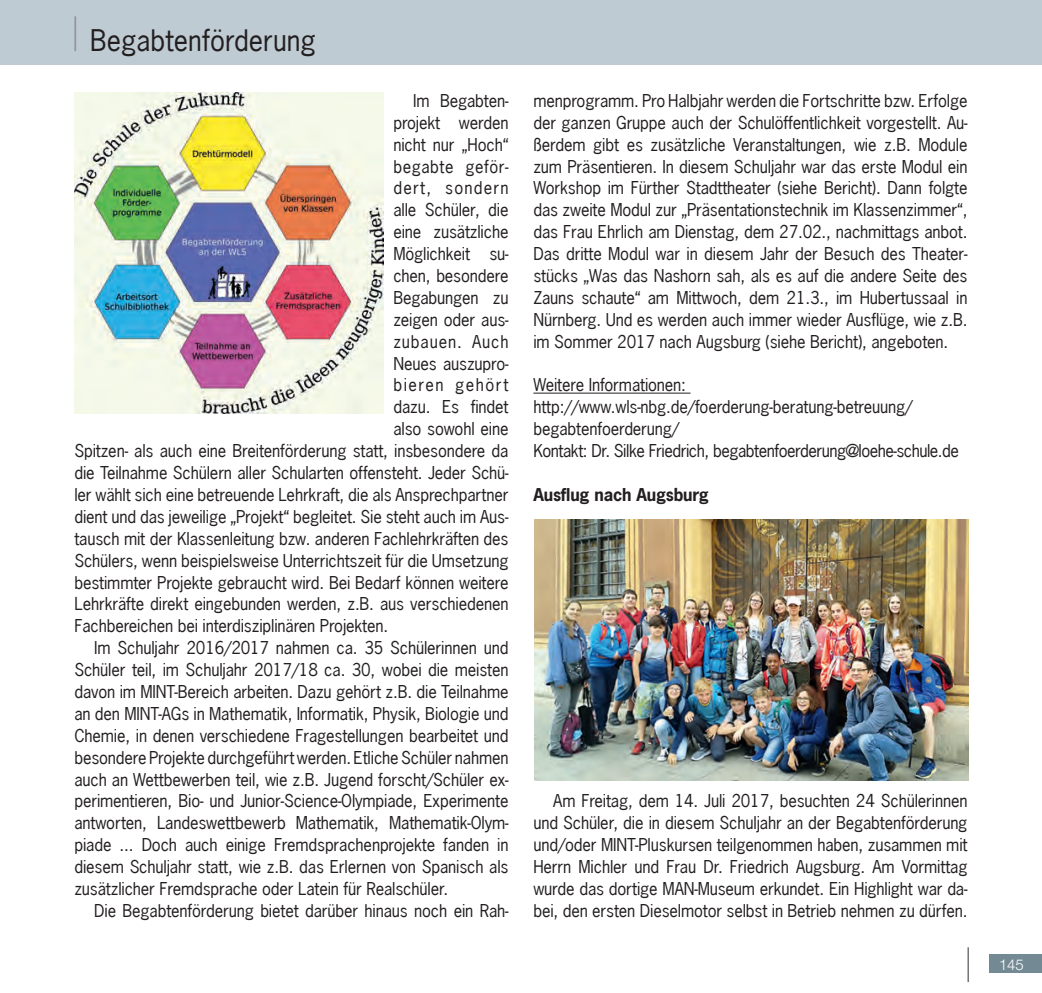
<style>
.page{position:relative;width:1042px;height:993px;background:#fff}
.page>*{position:absolute;margin:0;border:0;box-sizing:border-box;transform-origin:0 0}
.Große_Headline{font:28px "News Gothic LT";color:#231f20}
.Grundtext_bei_Artike{font:16.62px/21.9px "News Gothic LT";letter-spacing:-.01em;color:#231f20;text-align:justify}
.Grundtext_bei_Artike-2{font:16.62px "News Gothic LT";letter-spacing:-.03em;color:#231f20}
.Fette_Überschrift{font:16.62px "News Gothic LT";letter-spacing:-.01em;color:#231f20}
.Fette_Überschrift-2{font:700 16.62px "News Gothic LT";letter-spacing:-.01em;color:#231f20}
.Grundtext_bei_Artike-3{font:16.62px "News Gothic LT";letter-spacing:.03em;color:#231f20}
.Grundtext_bei_Artike-4{font:16.62px "News Gothic LT";letter-spacing:.07em;color:#231f20}
.Grundtext_bei_Artike-5{font:16.62px "News Gothic LT";letter-spacing:.05em;color:#231f20}
.Grundtext_bei_Artike-6{font:16.62px "News Gothic LT";letter-spacing:.09em;color:#231f20}
.t1{font:300 14.88px "Helvetica Neue LT Std";color:#fff}
</style>
<div class="page">
<div style="left:989px;top:954px;width:53px;height:18px;background:#738a95"></div>
<div style="left:0;top:0;width:1042px;height:64px;background:#bfcbd3"></div>
<hr style="left:967px;top:946px;width:2px;height:35px;background:#57585a">
<hr style="left:74px;top:16px;width:2px;height:35px;background:#939598">
<hr style="left:533px;top:392px;width:157px;height:1px;background:#231f20">
<img style="left:74px;top:92px;width:309px;height:321px">
<img style="left:535px;top:519px;width:434px;height:260px">
<p class="Große_Headline" style="left:90px;top:23px;width:227px">Begabtenförderung</p>
<p class="Grundtext_bei_Artike" style="left:413px;top:89px;width:97px">Im Begabten-</p>
<p class="Grundtext_bei_Artike" style="left:393px;top:111px;width:117px">projekt werden</p>
<p class="Grundtext_bei_Artike" style="left:393px;top:133px;width:117px">nicht nur „Hoch“</p>
<p class="Grundtext_bei_Artike-3" style="left:393px;top:155px;width:117px">begabte geför-</p>
<p class="Grundtext_bei_Artike-4" style="left:393px;top:177px;width:117px">dert, sondern</p>
<p class="Grundtext_bei_Artike" style="left:393px;top:199px;width:117px">alle Schüler, die</p>
<p class="Grundtext_bei_Artike" style="left:393px;top:221px;width:117px">eine zusätzliche</p>
<p class="Grundtext_bei_Artike" style="left:393px;top:243px;width:117px">Möglichkeit su-</p>
<p class="Grundtext_bei_Artike" style="left:393px;top:264px;width:117px">chen, besondere</p>
<p class="Grundtext_bei_Artike" style="left:393px;top:286px;width:117px">Begabungen zu</p>
<p class="Grundtext_bei_Artike" style="left:393px;top:308px;width:117px">zeigen oder aus-</p>
<p class="Grundtext_bei_Artike-5" style="left:393px;top:330px;width:117px">zubauen. Auch</p>
<p class="Grundtext_bei_Artike" style="left:393px;top:352px;width:117px">Neues auszupro-</p>
<p class="Grundtext_bei_Artike-6" style="left:393px;top:374px;width:117px">bieren gehört</p>
<p class="Grundtext_bei_Artike" style="left:393px;top:396px;width:117px">dazu. Es findet</p>
<p class="Grundtext_bei_Artike" style="left:393px;top:418px;width:117px">also sowohl eine</p>
<p class="Grundtext_bei_Artike" style="left:74px;top:439px;width:436px">Spitzen- als auch eine Breitenförderung statt, insbesondere da</p>
<p class="Grundtext_bei_Artike" style="left:74px;top:461px;width:436px">die Teilnahme Schülern aller Schularten offensteht. Jeder Schü-</p>
<p class="Grundtext_bei_Artike" style="left:74px;top:483px;width:436px">ler wählt sich eine betreuende Lehrkraft, die als Ansprechpartner</p>
<p class="Grundtext_bei_Artike" style="left:74px;top:505px;width:436px">dient und das jeweilige „Projekt“ begleitet. Sie steht auch im Aus-</p>
<p class="Grundtext_bei_Artike" style="left:74px;top:527px;width:436px">tausch mit der Klassenleitung bzw. anderen Fachlehrkräften des</p>
<p class="Grundtext_bei_Artike" style="left:74px;top:549px;width:436px">Schülers, wenn beispielsweise Unterrichtszeit für die Umsetzung</p>
<p class="Grundtext_bei_Artike" style="left:74px;top:571px;width:436px">bestimmter Projekte gebraucht wird. Bei Bedarf können weitere</p>
<p class="Grundtext_bei_Artike" style="left:74px;top:593px;width:436px">Lehrkräfte direkt eingebunden werden, z. B. aus verschiedenen</p>
<p class="Grundtext_bei_Artike" style="left:74px;top:614px;width:312px">Fachbereichen bei interdisziplinären Projekten.</p>
<p class="Grundtext_bei_Artike" style="left:74px;top:636px;width:436px;text-indent:20px">Im Schuljahr 2016/2017 nahmen ca. 35 Schülerinnen und Schüler teil, im Schuljahr 2017/18 ca. 30, wobei die meisten davon im MINT-Bereich arbeiten. Dazu gehört z. B. die Teilnahme an den MINT-AGs in Mathematik, Informatik, Physik, Biologie und Chemie, in denen verschiedene Fragestellungen bearbeitet und besondere Projekte durchgeführt werden. Etliche Schüler nahmen auch an Wettbewerben teil, wie z. B. Jugend forscht/Schüler ex&shy;perimentieren, Bio- und Junior-Science-Olympiade, Experimente antworten, Landeswettbewerb Mathematik, Mathematik-Olym&shy;piade ... Doch auch einige Fremdsprachenprojekte fanden in diesem Schuljahr statt, wie z. B. das Erlernen von Spanisch als zusätzlicher Fremdsprache oder Latein für Realschüler.</p>
<p class="Grundtext_bei_Artike" style="left:94px;top:899px;width:416px">Die Begabtenförderung bietet darüber hinaus noch ein Rah-</p>
<p class="Grundtext_bei_Artike" style="left:533px;top:89px;width:436px;text-align:left">menprogramm. Pro Halbjahr werden die Fortschritte bzw. Erfolge der ganzen Gruppe auch der Schulöffentlichkeit vorgestellt. Au&shy;ßerdem gibt es zusätzliche Veranstaltungen, wie z. B. Module zum Präsentieren. In diesem Schuljahr war das erste Modul ein Workshop im Fürther Stadttheater (siehe Bericht). Dann folgte das zweite Modul zur „Präsentationstechnik im Klassenzimmer“, das Frau Ehrlich am Dienstag, dem 27. 02. , nachmittags anbot.<br>Das dritte Modul war in diesem Jahr der Besuch des Theater&shy;stücks „Was das Nashorn sah, als es auf die andere Seite des Zauns schaute“ am Mittwoch, dem 21. 3. , im Hubertussaal in Nürnberg. Und es werden auch immer wieder Ausflüge, wie z. B. im Sommer 2017 nach Augsburg (siehe Bericht), angeboten.</p>
<p class="Fette_Überschrift" style="left:533px;top:374px;width:154px">Weitere Informationen:</p>
<p class="Grundtext_bei_Artike" style="left:533px;top:396px;width:381px">http://www. wls-nbg. de/foerderung-beratung-betreuung/ begabtenfoerderung/</p>
<p class="Grundtext_bei_Artike-2" style="left:533px;top:440px;width:427px">Kontakt: Dr. Silke Friedrich, begabtenfoerderung@loehe-schule. de</p>
<p class="Fette_Überschrift-2" style="left:533px;top:483px;width:177px">Ausflug nach Augsburg</p>
<p class="Grundtext_bei_Artike" style="left:533px;top:789px;width:436px;text-indent:20px">Am Freitag, dem 14. Juli 2017, besuchten 24 Schülerinnen und Schüler, die in diesem Schuljahr an der Begabtenförderung und/oder MINT-Pluskursen teilgenommen haben, zusammen mit Herrn Michler und Frau Dr. Friedrich Augsburg. Am Vormittag wurde das dortige MAN-Museum erkundet. Ein Highlight war da&shy;bei, den ersten Dieselmotor selbst in Betrieb nehmen zu dürfen.</p>
<p class="t1" style="left:999px;top:954px;width:26px">145</p>
</div>
